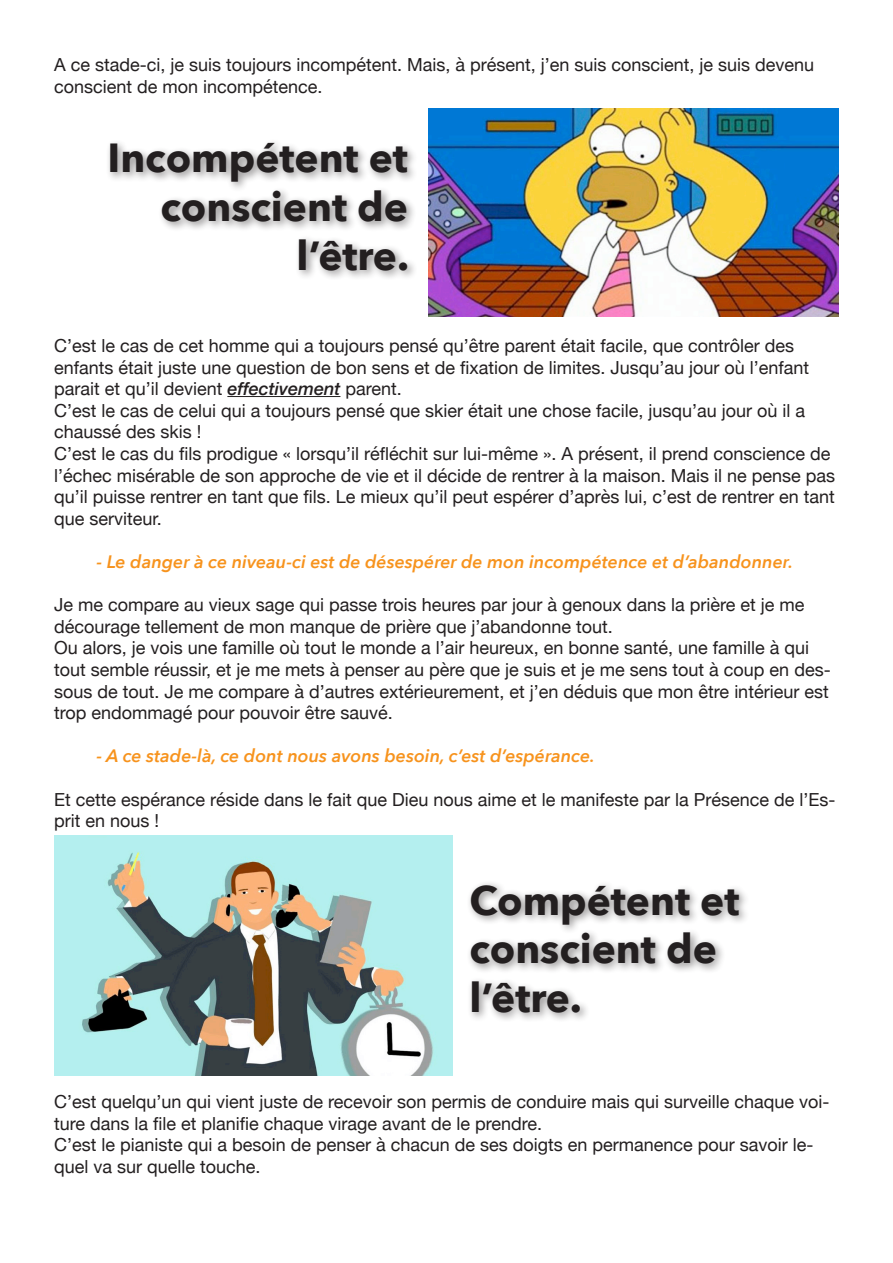
<style>
.page{position:relative;width:893px;height:1263px;background:#fff}
.page>*{position:absolute;margin:0;border:0;box-sizing:border-box;transform-origin:0 0}
.t1{font:700 40.5px/48.6px "Avenir Next";color:#231f20;text-align:right}
.t2{font:18px/21.6px "Helvetica Neue";color:#231f20}
.t3{font:italic 600 18px "Avenir Next";color:#f7931d}
.s1{font-weight:500;font-style:italic}
</style>
<div class="page">
<hr style="left:227px;top:396px;width:113px;height:1px;background:#231f20">
<img style="left:428px;top:108px;width:411px;height:209px">
<div style="left:105px;top:138px;width:313px;height:143px;background:#231f20;opacity:.5"></div>
<div style="left:466px;top:880px;width:284px;height:143px;background:#231f20;opacity:.5"></div>
<img style="left:54px;top:836px;width:399px;height:240px">
<p class="t2" style="left:54px;top:55px;width:762px">A ce stade-ci, je suis toujours incompétent. Mais, à présent, j’en suis conscient, je suis devenu conscient de mon incompétence.</p>
<p class="t1" style="left:107px;top:133px;width:303px">Incompétent et conscient de l’être.</p>
<p class="t2" style="left:54px;top:336px;width:757px">C’est le cas de cet homme qui a toujours pensé qu’être parent était facile, que contrôler des enfants était juste une question de bon sens et de fixation de limites. Jusqu’au jour où l’enfant parait et qu’il devient <span class="s1">effectivement</span> parent.</p>
<p class="t2" style="left:54px;top:401px;width:753px">C’est le cas de celui qui a toujours pensé que skier était une chose facile, jusqu’au jour où il a chaussé des skis !</p>
<p class="t2" style="left:54px;top:444px;width:783px">C’est le cas du fils prodigue « lorsqu’il réfléchit sur lui-même ». A présent, il prend conscience de l’échec misérable de son approche de vie et il décide de rentrer à la maison. Mais il ne pense pas qu’il puisse rentrer en tant que fils. Le mieux qu’il peut espérer d’après lui, c’est de rentrer en tant que serviteur.</p>
<p class="t3" style="left:97px;top:546px;width:698px">- Le danger à ce niveau-ci est de désespérer de mon incompétence et d’abandonner.</p>
<p class="t2" style="left:54px;top:595px;width:752px">Je me compare au vieux sage qui passe trois heures par jour à genoux dans la prière et je me décourage tellement de mon manque de prière que j’abandonne tout.</p>
<p class="t2" style="left:54px;top:638px;width:778px">Ou alors, je vois une famille où tout le monde a l’air heureux, en bonne santé, une famille à qui tout semble réussir, et je me mets à penser au père que je suis et je me sens tout à coup en des&shy;sous de tout. Je me compare à d’autres extérieurement, et j’en déduis que mon être intérieur est trop endommagé pour pouvoir être sauvé.</p>
<p class="t3" style="left:97px;top:741px;width:500px">- A ce stade-là, ce dont nous avons besoin, c’est d’espérance.</p>
<p class="t2" style="left:54px;top:789px;width:783px">Et cette espérance réside dans le fait que Dieu nous aime et le manifeste par la Présence de l’Es&shy;prit en nous !</p>
<p class="t1" style="left:469px;top:876px;width:272px;text-align:left">Compétent et conscient de l’être.</p>
<p class="t2" style="left:54px;top:1092px;width:777px">C’est quelqu’un qui vient juste de recevoir son permis de conduire mais qui surveille chaque voi&shy;ture dans la file et planifie chaque virage avant de le prendre.</p>
<p class="t2" style="left:54px;top:1135px;width:761px">C’est le pianiste qui a besoin de penser à chacun de ses doigts en permanence pour savoir le&shy;quel va sur quelle touche.</p>
</div>
